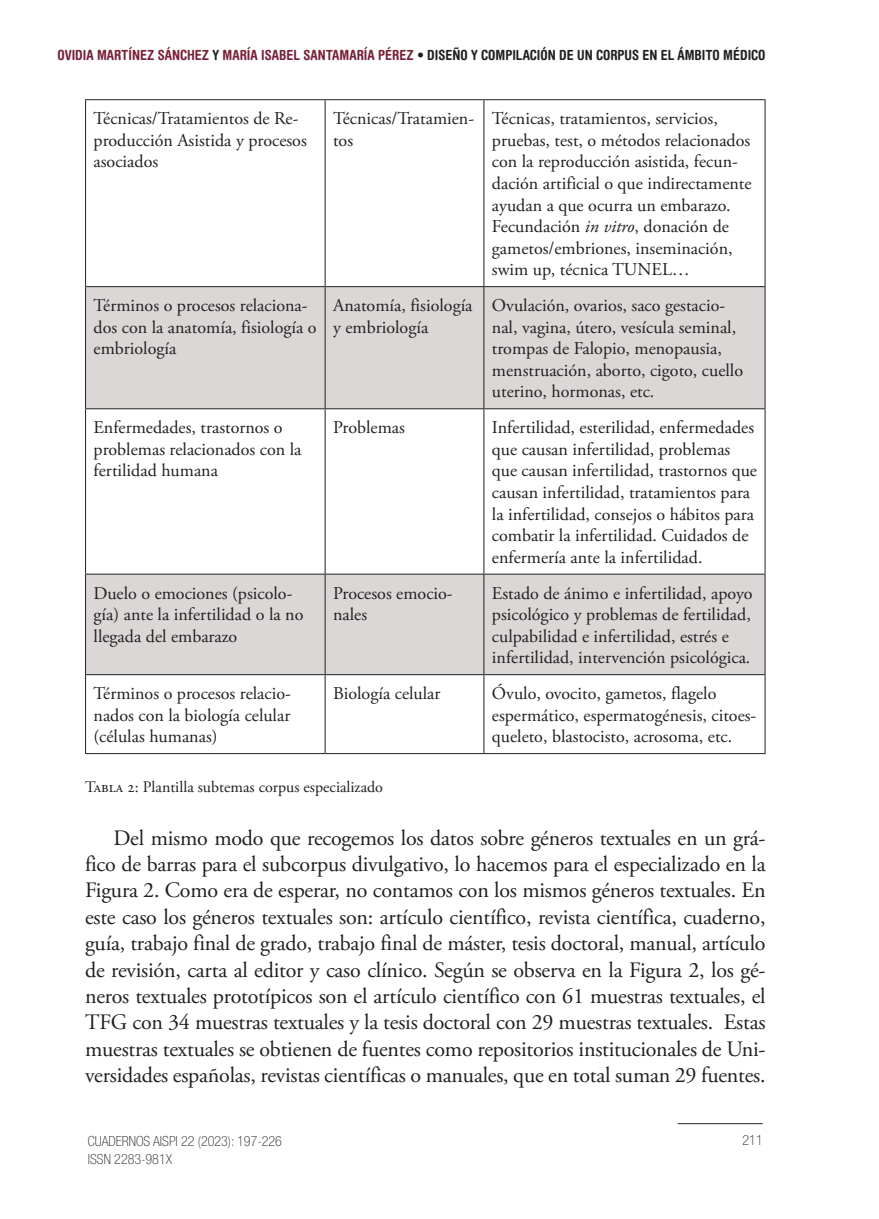
<style>
.page{position:relative;width:879px;height:1219px;background:#fff}
.page>*{position:absolute;margin:0;border:0;box-sizing:border-box;transform-origin:0 0}
.testo{font:22px/26.4px "Adobe Garamond Pro";letter-spacing:-.01em;color:#231f20;text-align:justify}
.testo_tabella{font:18px/21.6px "Adobe Garamond Pro";color:#231f20}
.didascalia{font:16px "Adobe Garamond Pro";color:#231f20}
.t1{font:700 condensed 14px "Helvetica Rounded LT Std";color:#782139}
.t2{font:100 condensed 14px "Helvetica Neue";color:#231f20}
.s1{color:#231f20}
.s2{font-family:"Helvetica Neue LT Std";font-weight:300;color:#231f20}
.s3{font-style:italic}
</style>
<div class="page">
<hr style="left:677px;top:1123px;width:86px;height:1px;background:#231f20">
<svg style="left:86px;top:287px;width:678px;height:387px;fill:#dad7d6"></svg>
<hr style="left:85px;top:99px;width:240px;height:1px;background:#231f20">
<hr style="left:85px;top:100px;width:1px;height:186px;background:#231f20">
<hr style="left:325px;top:99px;width:159px;height:1px;background:#231f20">
<hr style="left:325px;top:100px;width:1px;height:186px;background:#231f20">
<hr style="left:484px;top:99px;width:281px;height:1px;background:#231f20">
<hr style="left:483px;top:100px;width:1px;height:186px;background:#231f20">
<hr style="left:764px;top:100px;width:1px;height:186px;background:#231f20">
<hr style="left:85px;top:286px;width:240px;height:1px;background:#231f20">
<hr style="left:85px;top:287px;width:1px;height:121px;background:#231f20">
<hr style="left:325px;top:286px;width:159px;height:1px;background:#231f20">
<hr style="left:325px;top:287px;width:1px;height:121px;background:#231f20">
<hr style="left:484px;top:286px;width:281px;height:1px;background:#231f20">
<hr style="left:483px;top:287px;width:1px;height:121px;background:#231f20">
<hr style="left:764px;top:287px;width:1px;height:121px;background:#231f20">
<hr style="left:85px;top:408px;width:240px;height:1px;background:#231f20">
<hr style="left:85px;top:409px;width:1px;height:165px;background:#231f20">
<hr style="left:325px;top:408px;width:159px;height:1px;background:#231f20">
<hr style="left:325px;top:409px;width:1px;height:165px;background:#231f20">
<hr style="left:484px;top:408px;width:281px;height:1px;background:#231f20">
<hr style="left:483px;top:409px;width:1px;height:165px;background:#231f20">
<hr style="left:764px;top:409px;width:1px;height:165px;background:#231f20">
<hr style="left:85px;top:574px;width:240px;height:1px;background:#231f20">
<hr style="left:85px;top:575px;width:1px;height:99px;background:#231f20">
<hr style="left:325px;top:574px;width:159px;height:1px;background:#231f20">
<hr style="left:325px;top:575px;width:1px;height:99px;background:#231f20">
<hr style="left:484px;top:574px;width:281px;height:1px;background:#231f20">
<hr style="left:483px;top:575px;width:1px;height:99px;background:#231f20">
<hr style="left:764px;top:575px;width:1px;height:99px;background:#231f20">
<hr style="left:85px;top:674px;width:240px;height:1px;background:#231f20">
<hr style="left:85px;top:675px;width:1px;height:78px;background:#231f20">
<hr style="left:325px;top:674px;width:159px;height:1px;background:#231f20">
<hr style="left:325px;top:675px;width:1px;height:78px;background:#231f20">
<hr style="left:484px;top:674px;width:281px;height:1px;background:#231f20">
<hr style="left:483px;top:675px;width:1px;height:78px;background:#231f20">
<hr style="left:764px;top:675px;width:1px;height:78px;background:#231f20">
<hr style="left:85px;top:753px;width:240px;height:1px;background:#231f20">
<hr style="left:325px;top:753px;width:159px;height:1px;background:#231f20">
<hr style="left:484px;top:753px;width:281px;height:1px;background:#231f20">
<p class="t1" style="left:57px;top:47px;width:709px">OVIDIA MARTÍNEZ SÁNCHEZ <span class="s1">Y</span> MARÍA ISABEL SANTAMARÍA PÉREZ <span class="s2">•</span> <span class="s1">DISEÑO Y COMPILACIÓN DE UN CORPUS EN EL ÁMBITO MÉDICO</span></p>
<p class="testo_tabella" style="left:94px;top:108px;width:215px">Técnicas/Tratamientos de Re&shy;producción Asistida y procesos asociados</p>
<p class="testo_tabella" style="left:333px;top:108px;width:143px">Técnicas/Tratamien&shy;tos</p>
<p class="testo_tabella" style="left:492px;top:108px;width:261px">Técnicas, tratamientos, servicios, pruebas, test, o métodos relacionados con la reproducción asistida, fecun&shy;dación artificial o que indirectamente ayudan a que ocurra un embarazo.<br>Fecundación <span class="s3">in vitro</span>, donación de gametos/embriones, inseminación, swim up, técnica TUNEL…</p>
<p class="testo_tabella" style="left:94px;top:295px;width:225px">Términos o procesos relaciona&shy;dos con la anatomía, fisiología o embriología</p>
<p class="testo_tabella" style="left:333px;top:295px;width:141px">Anatomía, fisiología y embriología</p>
<p class="testo_tabella" style="left:492px;top:295px;width:253px">Ovulación, ovarios, saco gestacio&shy;nal, vagina, útero, vesícula seminal, trompas de Falopio, menopausia, menstruación, aborto, cigoto, cuello uterino, hormonas, etc.</p>
<p class="testo_tabella" style="left:94px;top:417px;width:209px">Enfermedades, trastornos o problemas relacionados con la fertilidad humana</p>
<p class="testo_tabella" style="left:333px;top:417px;width:73px">Problemas</p>
<p class="testo_tabella" style="left:492px;top:417px;width:267px">Infertilidad, esterilidad, enfermedades que causan infertilidad, problemas que causan infertilidad, trastornos que causan infertilidad, tratamientos para la infertilidad, consejos o hábitos para combatir la infertilidad. Cuidados de enfermería ante la infertilidad.</p>
<p class="testo_tabella" style="left:94px;top:583px;width:211px">Duelo o emociones (psicolo&shy;gía) ante la infertilidad o la no llegada del embarazo</p>
<p class="testo_tabella" style="left:333px;top:583px;width:121px">Procesos emocio&shy;nales</p>
<p class="testo_tabella" style="left:492px;top:583px;width:262px">Estado de ánimo e infertilidad, apoyo psicológico y problemas de fertilidad, culpabilidad e infertilidad, estrés e infertilidad, intervención psicológica.</p>
<p class="testo_tabella" style="left:94px;top:683px;width:199px;text-align:justify">Términos o procesos relacio&shy;nados con la biología celular (células humanas)</p>
<p class="testo_tabella" style="left:333px;top:683px;width:109px">Biología celular</p>
<p class="testo_tabella" style="left:492px;top:683px;width:266px">Óvulo, ovocito, gametos, flagelo espermático, espermatogénesis, citoes&shy;queleto, blastocisto, acrosoma, etc.</p>
<p class="didascalia" style="left:85px;top:777px;width:299px">Tabla 2: Plantilla subtemas corpus especializado</p>
<p class="testo" style="left:85px;top:825px;width:682px;text-indent:28px">Del mismo modo que recogemos los datos sobre géneros textuales en un grá&shy;fico de barras para el subcorpus divulgativo, lo hacemos para el especializado en la Figura 2. Como era de esperar, no contamos con los mismos géneros textuales. En este caso los géneros textuales son: artículo científico, revista científica, cuaderno, guía, trabajo final de grado, trabajo final de máster, tesis doctoral, manual, artículo de revisión, carta al editor y caso clínico. Según se observa en la Figura 2, los gé&shy;neros textuales prototípicos son el artículo científico con 61 muestras textuales, el TFG con 34 muestras textuales y la tesis doctoral con 29 muestras textuales. Estas muestras textuales se obtienen de fuentes como repositorios institucionales de Uni&shy;versidades españolas, revistas científicas o manuales, que en total suman 29 fuentes.</p>
<p class="t2" style="left:88px;top:1133px;width:196px">CUADERNOS AISPI 22 (2023): 197-226</p>
<p class="t2" style="left:742px;top:1133px;width:22px">211</p>
<p class="t2" style="left:88px;top:1151px;width:86px">ISSN 2283-981X</p>
</div>
